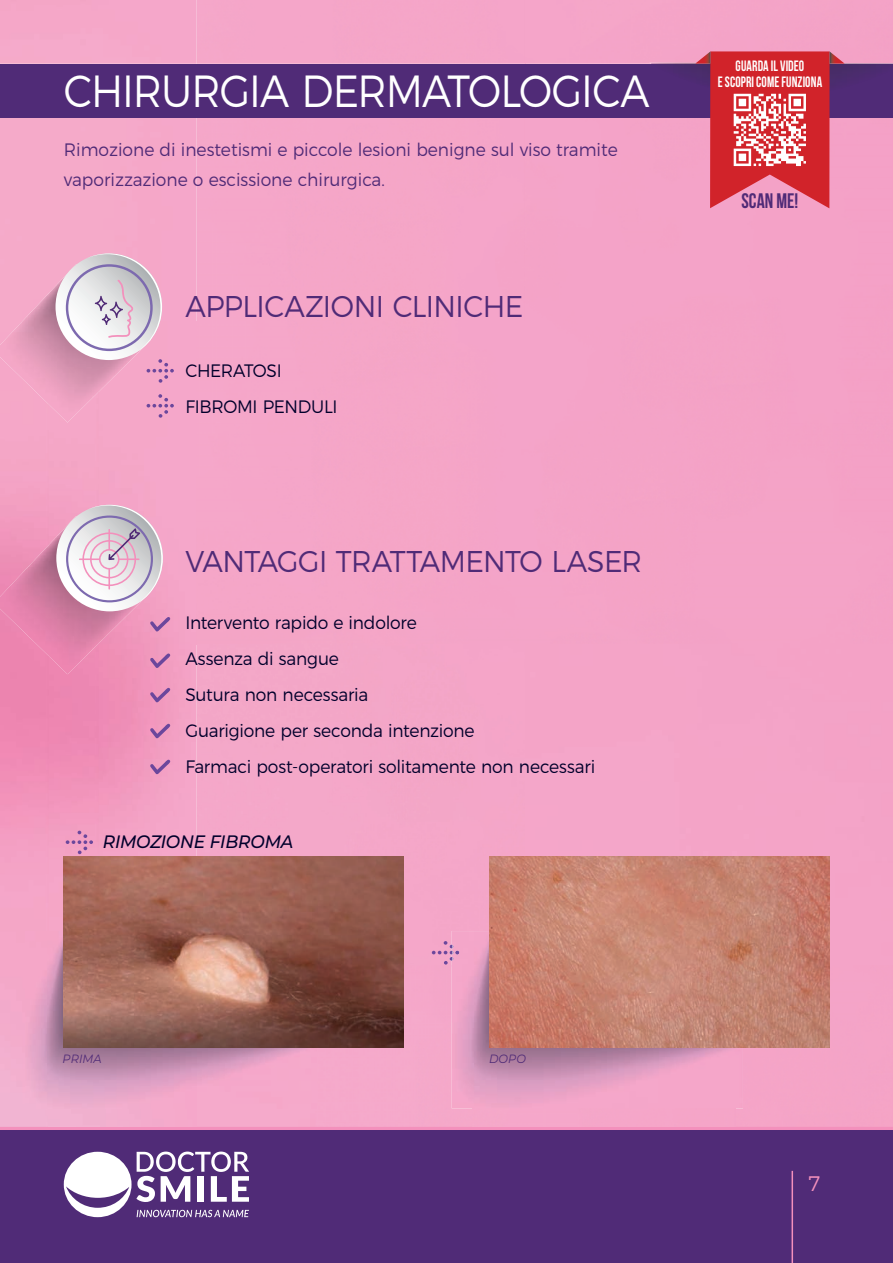
<style>
.page{position:relative;width:893px;height:1263px;background:#fff}
.page>*{position:absolute;margin:0;border:0;box-sizing:border-box;transform-origin:0 0}
.t1{font:300 45px "Montserrat";letter-spacing:-.025em;color:#fff;scale:.9 1}
.t2{font:300 30px "Montserrat";letter-spacing:-.02em;color:#502b77;scale:.95 1}
.t3{font:700 21px "Bebas Neue";letter-spacing:.005em;color:#502b77;scale:.95 1}
.t4{font:300 21px "Montserrat";color:#f390bc;scale:.95 1}
.t5{font:300 18px/36px "Montserrat";letter-spacing:-.015em;color:#00002b;scale:.95 1}
.t6{font:300 18px/30px "Montserrat";color:#502b77;scale:.95 1}
.t7{font:italic 500 18px "Montserrat";letter-spacing:-.01em;color:#00002b;scale:.95 1}
.t8{font:700 15px/16.5px "Bebas Neue";letter-spacing:.005em;color:#fff;text-align:center;scale:.9 1}
.t9{font:italic 12px "Montserrat";letter-spacing:.005em;color:#502b77;scale:.95 1}
</style>
<div class="page">
<div style="left:0;top:1130px;width:893px;height:133px;background:#502b77"></div>
<svg style="left:64px;top:1151px;width:185px;height:66px"></svg>
<hr style="left:791px;top:1171px;width:2px;height:92px;background:#f390bc">
<hr style="left:0;top:1127px;width:893px;height:3px;background:#f390bc">
<div style="left:0;top:0;width:893px;height:321px;background:#f5a5c8"></div>
<div style="left:196px;top:321px;width:697px;height:644px;background:#f4a4c7"></div>
<div style="left:315px;top:965px;width:157px;height:162px;background:#f5a9ca"></div>
<div style="left:736px;top:965px;width:157px;height:162px;background:#f4a4c7"></div>
<img style="left:49px;top:423px;width:50px;height:508px">
<div style="left:49px;top:1108px;width:147px;height:19px;background:#f2aece"></div>
<img style="left:0;top:609px;width:1px;height:654px">
<img style="left:0;top:1130px;width:1px;height:133px">
<div style="left:0;top:64px;width:893px;height:53px;background:#502b77"></div>
<img style="left:0;top:264px;width:151px;height:159px">
<div style="left:56px;top:253px;width:106px;height:107px;background:#fcfcfc;border-radius:53px"></div>
<svg style="left:150px;top:759px;width:21px;height:15px"></svg>
<svg style="left:150px;top:723px;width:21px;height:15px"></svg>
<svg style="left:150px;top:687px;width:21px;height:16px"></svg>
<svg style="left:151px;top:653px;width:20px;height:15px"></svg>
<svg style="left:151px;top:616px;width:20px;height:16px"></svg>
<svg style="left:66px;top:253px;width:108px;height:130px"></svg>
<svg style="left:66px;top:831px;width:27px;height:23px"></svg>
<svg style="left:147px;top:394px;width:27px;height:24px"></svg>
<img style="left:0;top:516px;width:151px;height:158px">
<svg style="left:56px;top:505px;width:107px;height:106px"></svg>
<svg style="left:66px;top:505px;width:97px;height:102px"></svg>
<img style="left:25px;top:931px;width:292px;height:177px">
<img style="left:452px;top:931px;width:291px;height:177px">
<svg style="left:432px;top:941px;width:27px;height:23px"></svg>
<img style="left:64px;top:856px;width:340px;height:192px">
<img style="left:489px;top:856px;width:340px;height:192px">
<img style="left:649px;top:63px;width:244px;height:1px">
<svg style="left:695px;top:51px;width:150px;height:157px;background:#d45b6c"></svg>
<h1 class="t1" style="left:64px;top:56px;width:652px">CHIRURGIA DERMATOLOGICA</h1>
<p class="t6" style="left:64px;top:133px;width:585px">Rimozione di inestetismi e piccole lesioni benigne sul viso tramite vaporizzazione o escissione chirurgica.</p>
<h2 class="t2" style="left:185px;top:283px;width:357px">APPLICAZIONI CLINICHE</h2>
<p class="t5" style="left:185px;top:351px;width:162px">CHERATOSI<br>FIBROMI PENDULI</p>
<h2 class="t2" style="left:185px;top:537px;width:482px">VANTAGGI TRATTAMENTO LASER</h2>
<p class="t5" style="left:185px;top:603px;width:433px">Intervento rapido e indolore<br>Assenza di sangue<br>Sutura non necessaria<br>Guarigione per seconda intenzione<br>Farmaci post-operatori solitamente non necessari</p>
<p class="t7" style="left:103px;top:829px;width:202px">RIMOZIONE FIBROMA</p>
<p class="t8" style="left:718px;top:57px;width:117px">GUARDA IL VIDEO<br>E SCOPRI COME FUNZIONA</p>
<p class="t3" style="left:741px;top:190px;width:61px">SCAN ME!</p>
<p class="t9" style="left:63px;top:1050px;width:43px">PRIMA</p>
<p class="t9" style="left:489px;top:1050px;width:41px">DOPO</p>
<p class="t4" style="left:808px;top:1167px;width:14px">7</p>
</div>
